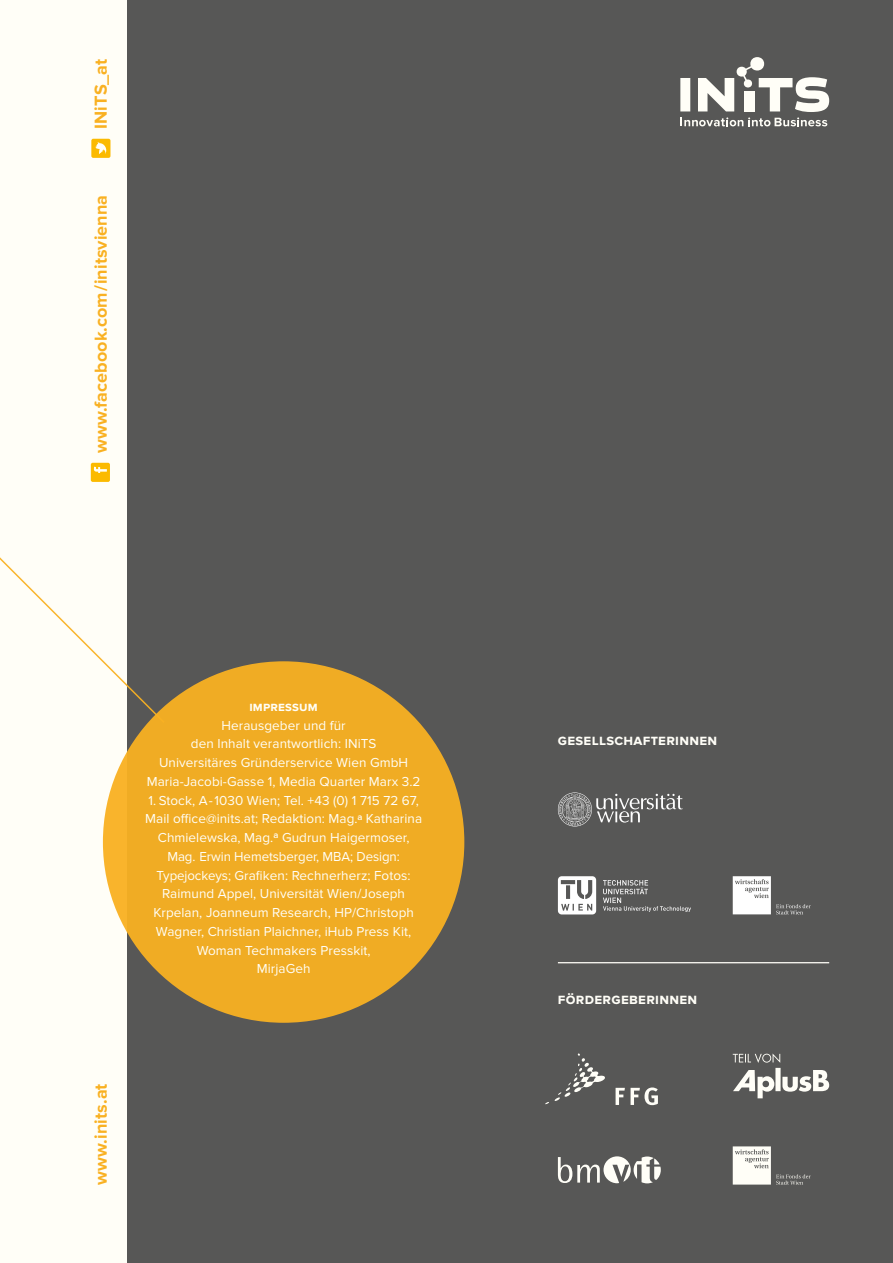
<style>
.page{position:relative;width:893px;height:1263px;background:#fffef7}
.page>*{position:absolute;margin:0;border:0;box-sizing:border-box;transform-origin:0 0}
.t1{font:700 18px "Proxima Nova";letter-spacing:.005em;color:#f9b122}
.t2{font:700 15px "Proxima Nova";letter-spacing:.02em;color:#fffef7}
.t3{font:13.5px/18.8px "Proxima Nova";letter-spacing:.005em;color:#fffef7;text-align:center}
.t4{font:700 13.2px "Proxima Nova";letter-spacing:.015em;color:#fffef7}
</style>
<div class="page">
<div style="left:128px;top:0;width:765px;height:1263px;background:#575756"></div>
<div style="left:91px;top:463px;width:19px;height:19px;background:#fbba00;border-radius:2px"></div>
<svg style="left:94px;top:467px;width:13px;height:6px"></svg>
<div style="left:91px;top:139px;width:19px;height:19px;background:#fbba00;border-radius:2px"></div>
<svg style="left:95px;top:142px;width:12px;height:12px"></svg>
<svg style="left:558px;top:876px;width:133px;height:38px"></svg>
<svg style="left:558px;top:792px;width:125px;height:34px"></svg>
<svg style="left:733px;top:1053px;width:96px;height:45px"></svg>
<svg style="left:545px;top:1053px;width:113px;height:52px"></svg>
<svg style="left:733px;top:876px;width:78px;height:38px"></svg>
<svg style="left:733px;top:1146px;width:78px;height:39px"></svg>
<svg style="left:558px;top:1156px;width:103px;height:27px"></svg>
<svg style="left:680px;top:57px;width:149px;height:69px"></svg>
<hr style="left:558px;top:962px;width:271px;height:1px;background:#fffef7">
<svg style="left:0;top:544px;width:164px;height:180px"></svg>
<div style="left:103px;top:661px;width:361px;height:362px;background:#f0ac24;border-radius:50%"></div>
<h1 class="t1" style="left:90px;top:129px;width:72px;rotate:-90deg">INiTS_at</h1>
<h1 class="t1" style="left:90px;top:453px;width:260px;rotate:-90deg">www.facebook.com / initsvienna</h1>
<p class="t4" style="left:249px;top:699px;width:70px">Impressum</p>
<p class="t3" style="left:147px;top:716px;width:275px">Herausgeber und für<br>den Inhalt verantwortlich: INiTS<br>Universitäres Gründerservice Wien GmbH Maria-Jacobi-Gasse 1, Media Quarter Marx 3.2</p>
<p class="t3" style="left:145px;top:791px;width:278px">1. Stock, A-1030 Wien; Tel. +43 (0) 1 715 72 67, Mail office@inits.at; Redaktion: Mag.<sup>a</sup> Katharina Chmielewska, Mag.<sup>a</sup> Gudrun Haigermoser, Mag. Erwin Hemetsberger, MBA; Design:<br>Typejockeys; Grafiken: Rechnerherz; Fotos:<br>Raimund Appel, Universität Wien/Joseph Krpelan, Joanneum Research, HP/Christoph Wagner, Christian Plaichner, iHub Press Kit, Woman Techmakers Presskit,<br>MirjaGeh</p>
<h1 class="t1" style="left:91px;top:1185px;width:103px;rotate:-90deg">www.inits.at</h1>
<p class="t2" style="left:558px;top:732px;width:161px">Gesellschafterinnen</p>
<p class="t2" style="left:558px;top:990px;width:141px">FördergeberInnen</p>
</div>
